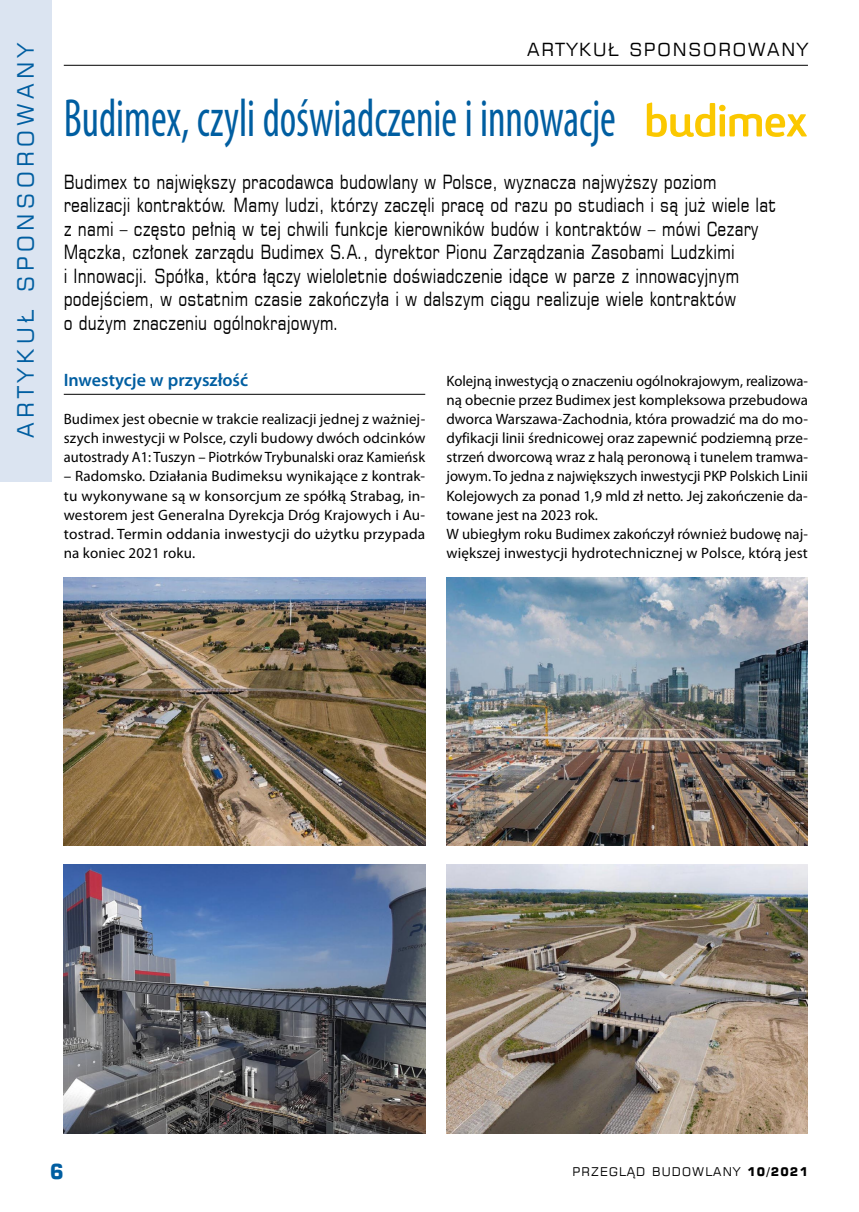
<style>
.page{position:relative;width:859px;height:1212px;background:#fff}
.page>*{position:absolute;margin:0;border:0;box-sizing:border-box;transform-origin:0 0}
.t1{font:condensed 54px "Myriad Pro";color:#005ea1;scale:.8 1}
.t2{font:22.5px "Square 721 EU";letter-spacing:.2em;color:#005ea1}
.t3{font:700 21px "Square 721 EU";color:#005ea1;scale:.95 1}
.t4{font:19.5px/23.5px "Square 721 EU";letter-spacing:.01em;color:#000;scale:.8 1}
.t5{font:600 18px "Myriad Pro";color:#005ea1}
.t6{font:18px "Square 721 EU";letter-spacing:.1em;color:#000}
.t7{font:15px/19.2px "Myriad Pro";color:#000;text-align:justify}
.t8{font:12px "Square 721 EU";letter-spacing:.1em;color:#000}
.s1{font-weight:700}
</style>
<div class="page">
<div style="left:0;top:0;width:51px;height:481px;background:#dbe4f1"></div>
<hr style="left:64px;top:65px;width:744px;height:1px;background:#000">
<hr style="left:64px;top:394px;width:361px;height:1px;background:#000">
<svg style="left:647px;top:103px;width:160px;height:34px"></svg>
<img style="left:64px;top:577px;width:361px;height:269px">
<img style="left:64px;top:865px;width:361px;height:268px">
<img style="left:446px;top:577px;width:362px;height:269px">
<img style="left:446px;top:865px;width:362px;height:268px">
<h2 class="t2" style="left:11px;top:438px;width:395px;rotate:-90deg">ARTYKU Ł SPONSOROWANY</h2>
<p class="t6" style="left:527px;top:38px;width:222px">ARTYKUŁ SPON SOROWANY</p>
<h1 class="t1" style="left:64px;top:86px;width:692px">Budimex, czyli doświadczenie i innowacje</h1>
<p class="t4" style="left:64px;top:170px;width:892px">Budimex to największy pracodawca budowlany w Polsce, wyznacza najwyższy poziom realizacji kontraktów. Mamy ludzi, którzy zaczęli pracę od razu po studiach i są już wiele lat z nami – często pełnią w tej chwili funkcje kierowników budów i kontraktów – mówi Cezary Mączka, członek zarządu Budimex S.A., dyrektor Pionu Zarządzania Zasobami Ludzkimi<br>i Innowacji. Spółka, która łączy wieloletnie doświadczenie idące w parze z innowacyjnym podejściem, w ostatnim czasie zakończyła i w dalszym ciągu realizuje wiele kontraktów<br>o dużym znaczeniu ogólnokrajowym.</p>
<p class="t5" style="left:64px;top:368px;width:186px">Inwestycje w przyszłość</p>
<p class="t7" style="left:64px;top:409px;width:363px">Budimex jest obecnie w trakcie realizacji jednej z ważniej&shy;szych inwestycji w Polsce, czyli budowy dwóch odcinków autostrady A1: Tuszyn – Piotrków Trybunalski oraz Kamieńsk</p>
<p class="t7" style="left:64px;top:466px;width:363px">– Radomsko. Działania Budimeksu wynikające z kontrak&shy;tu wykonywane są w konsorcjum ze spółką Strabag, in&shy;westorem jest Generalna Dyrekcja Dróg Krajowych i Au&shy;tostrad. Termin oddania inwestycji do użytku przypada na koniec 2021 roku.</p>
<p class="t7" style="left:446px;top:371px;width:363px;text-align:left">Kolejną inwestycją o znaczeniu ogólnokrajowym, realizowa&shy;ną obecnie przez Budimex jest kompleksowa przebudowa dworca Warszawa-Zachodnia, która prowadzić ma do mo&shy;dyfikacji linii średnicowej oraz zapewnić podziemną prze&shy;strzeń dworcową wraz z halą peronową i tunelem tramwa&shy;jowym. To jedna z największych inwestycji PKP Polskich Linii Kolejowych za ponad 1,9 mld zł netto. Jej zakończenie da&shy;towane jest na 2023 rok.<br>W ubiegłym roku Budimex zakończył również budowę naj&shy;większej inwestycji hydrotechnicznej w Polsce, którą jest</p>
<h3 class="t3" style="left:50px;top:1158px;width:16px">6</h3>
<p class="t8" style="left:573px;top:1164px;width:237px">PRzeglĄd budowlany <span class="s1">10/2021</span></p>
</div>
